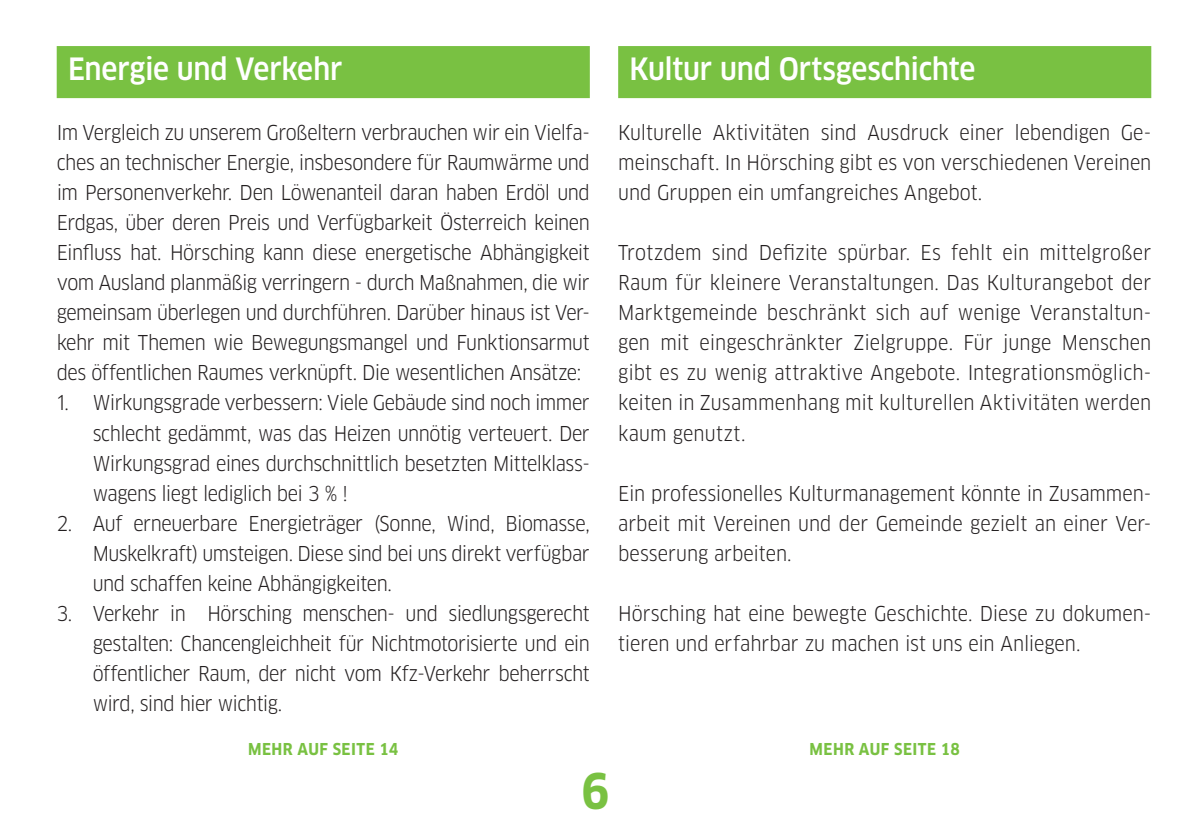
<style>
.page{position:relative;width:1191px;height:840px;background:#fff}
.page>*{position:absolute;margin:0;border:0;box-sizing:border-box;transform-origin:0 0}
.t1{font:700 48px "Clan Narrow";color:#79c142}
.t2{font:500 30px "Clan Narrow LF";letter-spacing:-.01em;color:#fff}
.t3{font:20px/30px "Clan Narrow LF";letter-spacing:-.01em;color:#231f20;text-align:justify}
.t4{font:700 16px "Clan Narrow";letter-spacing:.03em;color:#79c142}
</style>
<div class="page">
<div style="left:57px;top:46px;width:533px;height:52px;background:#79c142"></div>
<div style="left:618px;top:46px;width:533px;height:52px;background:#79c142"></div>
<h2 class="t2" style="left:68px;top:50px;width:276px">Energie und Verkehr</h2>
<p class="t3" style="left:57px;top:118px;width:534px">Im Vergleich zu unserem Großeltern verbrauchen wir ein Vielfa&shy;ches an technischer Energie, insbesondere für Raumwärme und im Personenverkehr. Den Löwenanteil daran haben Erdöl und Erdgas, über deren Preis und Verfügbarkeit Österreich keinen Einfluss hat. Hörsching kann diese energetische Abhängigkeit vom Ausland planmäßig verringern - durch Maßnahmen, die wir gemeinsam überlegen und durchführen. Darüber hinaus ist Ver&shy;kehr mit Themen wie Bewegungsmangel und Funktionsarmut des öffentlichen Raumes verknüpft. Die wesentlichen Ansätze:</p>
<p class="t3" style="left:93px;top:388px;width:498px;text-indent:-36px">1. Wirkungsgrade verbessern: Viele Gebäude sind noch immer schlecht gedämmt, was das Heizen unnötig verteuert. Der Wirkungsgrad eines durchschnittlich besetzten Mittelklass&shy;wagens liegt lediglich bei 3 % !</p>
<p class="t3" style="left:93px;top:508px;width:498px;text-indent:-36px">2. Auf erneuerbare Energieträger (Sonne, Wind, Biomasse, Muskelkraft) umsteigen. Diese sind bei uns direkt verfügbar und schaffen keine Abhängigkeiten.</p>
<p class="t3" style="left:93px;top:598px;width:498px;text-indent:-36px">3. Verkehr in Hörsching menschen- und siedlungsgerecht gestalten: Chancengleichheit für Nichtmotorisierte und ein öffentlicher Raum, der nicht vom Kfz-Verkehr beherrscht wird, sind hier wichtig.</p>
<h2 class="t2" style="left:629px;top:50px;width:347px">Kultur und Ortsgeschichte</h2>
<p class="t3" style="left:618px;top:118px;width:534px">Kulturelle Aktivitäten sind Ausdruck einer lebendigen Ge&shy;meinschaft. In Hörsching gibt es von verschiedenen Vereinen und Gruppen ein umfangreiches Angebot.</p>
<p class="t3" style="left:618px;top:238px;width:535px">Trotzdem sind Defizite spürbar. Es fehlt ein mittelgroßer Raum für kleinere Veranstaltungen. Das Kulturangebot der Marktgemeinde beschränkt sich auf wenige Veranstaltun&shy;gen mit eingeschränkter Zielgruppe. Für junge Menschen gibt es zu wenig attraktive Angebote. Integrationsmöglich&shy;keiten in Zusammenhang mit kulturellen Aktivitäten werden kaum genutzt.</p>
<p class="t3" style="left:618px;top:478px;width:534px">Ein professionelles Kulturmanagement könnte in Zusammen&shy;arbeit mit Vereinen und der Gemeinde gezielt an einer Ver&shy;besserung arbeiten.</p>
<p class="t3" style="left:618px;top:598px;width:534px">Hörsching hat eine bewegte Geschichte. Diese zu dokumen&shy;tieren und erfahrbar zu machen ist uns ein Anliegen.</p>
<p class="t4" style="left:248px;top:738px;width:152px">MEHR AUF SEITE 14</p>
<p class="t4" style="left:809px;top:738px;width:152px">MEHR AUF SEITE 18</p>
<h1 class="t1" style="left:581px;top:761px;width:30px">6</h1>
</div>
